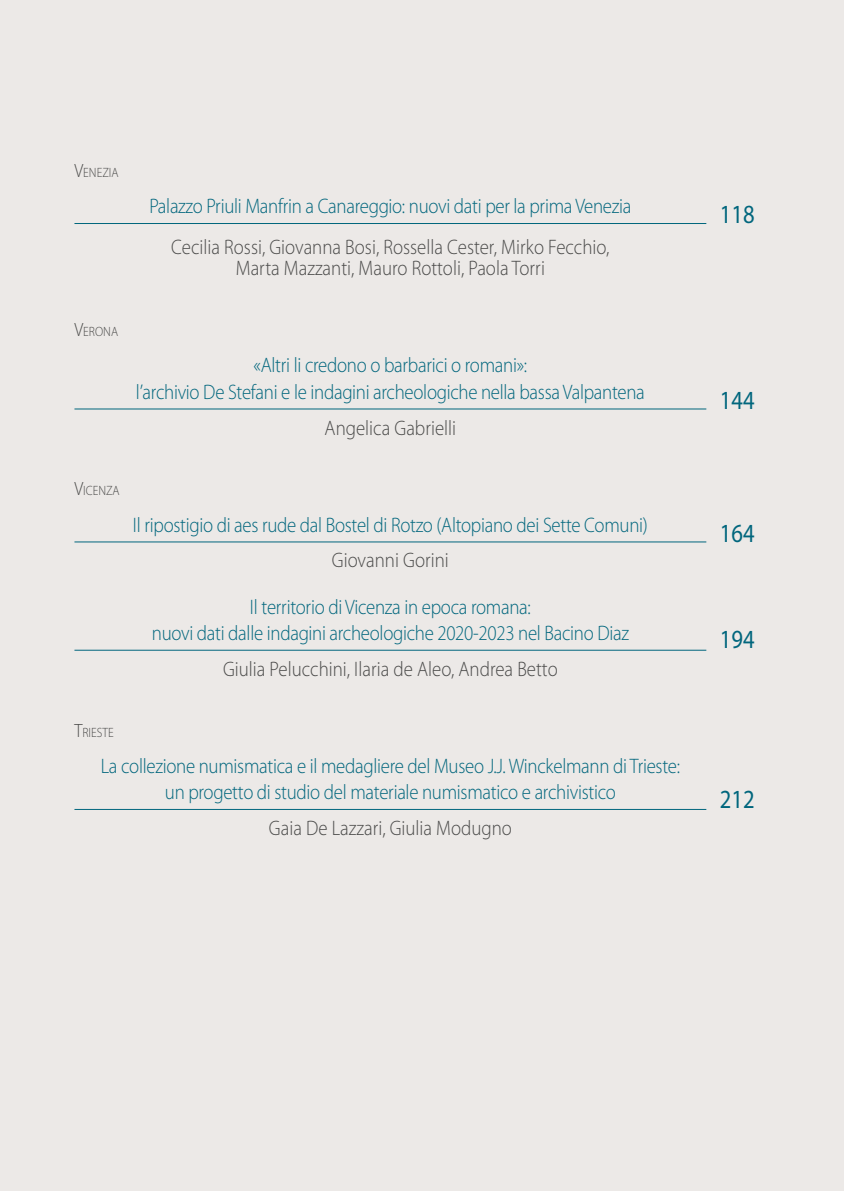
<style>
.page{position:relative;width:844px;height:1191px;background:#fff}
.page>*{position:absolute;margin:0;border:0;box-sizing:border-box;transform-origin:0 0}
.t1{font:26.25px "Myriad Pro";color:#01667d;scale:.86 1}
.t2{font:300 21px/26.2px "Myriad Pro";letter-spacing:-.015em;color:#01667d;text-align:center;scale:.9 1}
.t3{font:300 21px/21px "Myriad Pro";color:#4a4a49;text-align:center;scale:.9 1}
.t4{font:300 13.47px "Myriad Pro";color:#4a4a49;scale:.9 1}
.s1{font-size:19.25px}
</style>
<div class="page">
<div style="left:0;top:0;width:843px;height:1191px;background:#ece9e7"></div>
<hr style="left:74px;top:223px;width:632px;height:1px;background:#01667d">
<hr style="left:74px;top:408px;width:632px;height:1px;background:#01667d">
<hr style="left:74px;top:541px;width:632px;height:1px;background:#01667d">
<hr style="left:74px;top:650px;width:632px;height:1px;background:#01667d">
<hr style="left:74px;top:809px;width:632px;height:1px;background:#01667d">
<p class="t4" style="left:74px;top:164px;width:50px"><span class="s1">V</span>ENEZIA</p>
<p class="t2" style="left:149px;top:193px;width:537px">Palazzo Priuli Manfrin a Canareggio: nuovi dati per la prima Venezia</p>
<p class="t3" style="left:171px;top:237px;width:488px">Cecilia Rossi, Giovanna Bosi, Rossella Cester, Mirko Fecchio,<br>Marta Mazzanti, Mauro Rottoli, Paola Torri</p>
<p class="t4" style="left:74px;top:323px;width:50px"><span class="s1">V</span>ERONA</p>
<p class="t2" style="left:136px;top:352px;width:567px">«Altri li credono o barbarici o romani»:<br>l’archivio De Stefani e le indagini archeologiche nella bassa Valpantena</p>
<p class="t3" style="left:324px;top:417px;width:148px">Angelica Gabrielli</p>
<p class="t4" style="left:74px;top:483px;width:52px"><span class="s1">V</span>ICENZA</p>
<p class="t2" style="left:133px;top:511px;width:573px">Il ripostigio di aes rude dal Bostel di Rotzo (Altopiano dei Sette Comuni)</p>
<p class="t3" style="left:332px;top:550px;width:131px">Giovanni Gorini</p>
<p class="t2" style="left:152px;top:593px;width:531px">Il territorio di Vicenza in epoca romana:<br>nuovi dati dalle indagini archeologiche 2020-2023 nel Bacino Diaz</p>
<p class="t3" style="left:223px;top:658px;width:373px">Giulia Pelucchini, Ilaria de Aleo, Andrea Betto</p>
<p class="t4" style="left:74px;top:724px;width:45px"><span class="s1">T</span>RIESTE</p>
<p class="t2" style="left:101px;top:752px;width:645px">La collezione numismatica e il medagliere del Museo J.J. Winckelmann di Trieste: un progetto di studio del materiale numismatico e archivistico</p>
<p class="t3" style="left:269px;top:817px;width:271px">Gaia De Lazzari, Giulia Modugno</p>
<p class="t1" style="left:719px;top:198px;width:42px">118</p>
<p class="t1" style="left:719px;top:383px;width:42px">144</p>
<p class="t1" style="left:719px;top:517px;width:42px">164</p>
<p class="t1" style="left:719px;top:623px;width:42px">194</p>
<p class="t1" style="left:719px;top:783px;width:42px">212</p>
</div>
